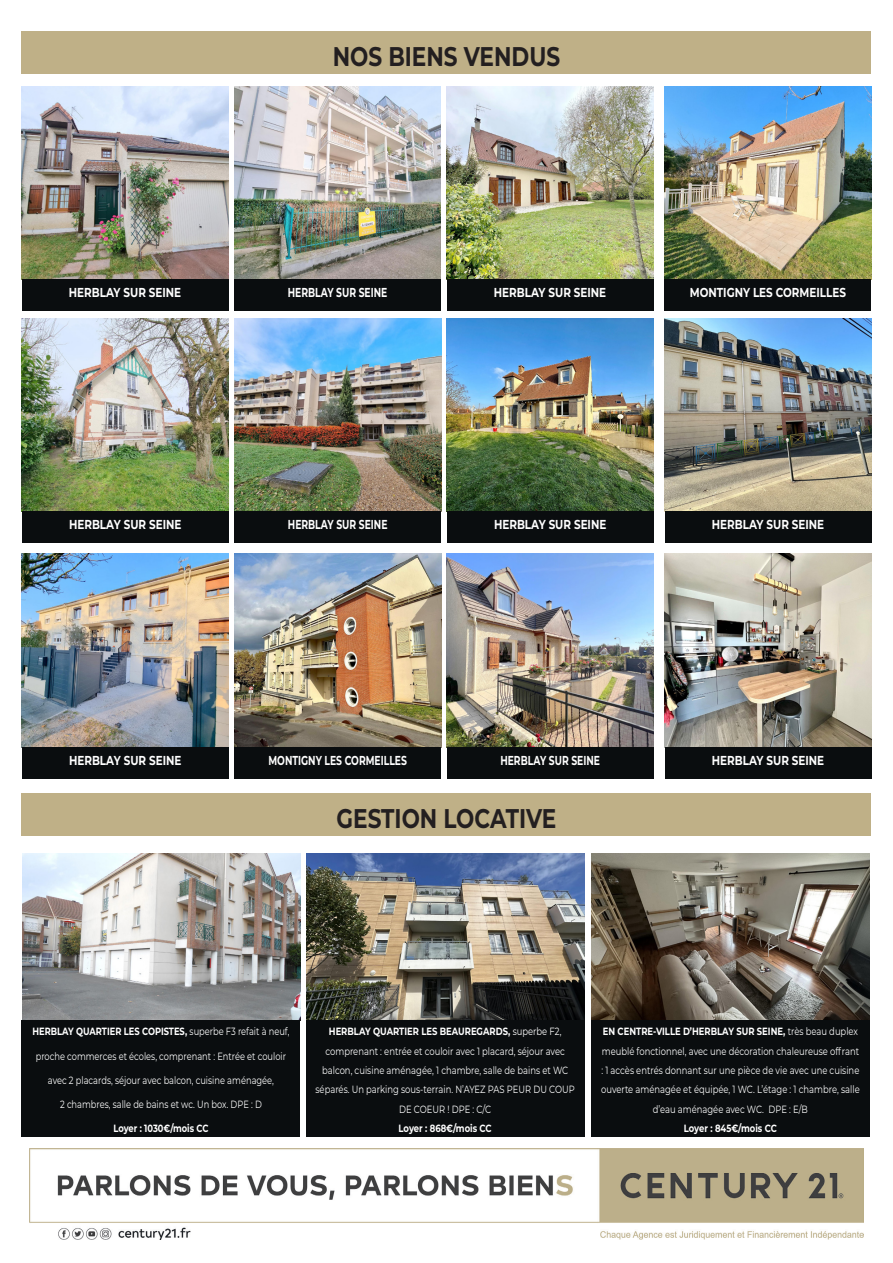
<style>
.page{position:relative;width:893px;height:1263px;background:#fff}
.page>*{position:absolute;margin:0;border:0;box-sizing:border-box;transform-origin:0 0}
.t1{font:700 27px "Montserrat";color:#231f20;scale:.8 1}
.t2{font:700 12.9px "Montserrat";color:#fff;scale:.8 1}
.t3{font:700 12.9px "Montserrat";color:#fff;scale:.71 1}
.t4{font:10.5px/19.2px "Montserrat";color:#fff;text-align:center;scale:.8 1}
.t5{font:10.5px "Montserrat";color:#fff;scale:.79 1}
.t6{font:700 10.5px "Montserrat";color:#fff;scale:.79 1}
.t7{font:700 10.5px "Montserrat";color:#fff;scale:.8 1}
.s1{font-weight:400}
.s2{font-weight:700}
</style>
<div class="page">
<img style="left:30px;top:1148px;width:833px;height:91px">
<img style="left:22px;top:86px;width:206px;height:194px">
<img style="left:22px;top:318px;width:207px;height:193px">
<img style="left:22px;top:554px;width:207px;height:193px">
<img style="left:234px;top:86px;width:207px;height:194px">
<img style="left:234px;top:318px;width:207px;height:193px">
<img style="left:234px;top:554px;width:207px;height:193px">
<img style="left:447px;top:86px;width:206px;height:194px">
<img style="left:447px;top:318px;width:207px;height:193px">
<img style="left:447px;top:554px;width:207px;height:193px">
<img style="left:306px;top:853px;width:278px;height:167px">
<img style="left:591px;top:853px;width:278px;height:167px">
<img style="left:22px;top:853px;width:278px;height:167px">
<img style="left:664px;top:86px;width:207px;height:194px">
<img style="left:665px;top:318px;width:206px;height:193px">
<img style="left:665px;top:554px;width:206px;height:193px">
<div style="left:22px;top:280px;width:206px;height:31px;background:#0a0d0f"></div>
<div style="left:22px;top:511px;width:207px;height:32px;background:#0a0d0f"></div>
<div style="left:22px;top:747px;width:207px;height:31px;background:#0a0d0f"></div>
<div style="left:234px;top:280px;width:207px;height:31px;background:#0a0d0f"></div>
<div style="left:234px;top:511px;width:207px;height:32px;background:#0a0d0f"></div>
<div style="left:234px;top:747px;width:207px;height:31px;background:#0a0d0f"></div>
<div style="left:447px;top:280px;width:206px;height:31px;background:#0a0d0f"></div>
<div style="left:447px;top:511px;width:207px;height:32px;background:#0a0d0f"></div>
<div style="left:447px;top:747px;width:207px;height:31px;background:#0a0d0f"></div>
<div style="left:664px;top:280px;width:207px;height:31px;background:#0a0d0f"></div>
<div style="left:665px;top:511px;width:206px;height:32px;background:#0a0d0f"></div>
<div style="left:665px;top:747px;width:206px;height:31px;background:#0a0d0f"></div>
<div style="left:22px;top:31px;width:849px;height:43px;background:#bfb087"></div>
<div style="left:22px;top:793px;width:849px;height:43px;background:#bfb087"></div>
<div style="left:306px;top:1020px;width:278px;height:117px;background:#0a0d0f"></div>
<div style="left:591px;top:1020px;width:278px;height:117px;background:#0a0d0f"></div>
<div style="left:22px;top:1020px;width:278px;height:117px;background:#0a0d0f"></div>
<p class="t2" style="left:69px;top:284px;width:142px">HERBLAY SUR SEINE</p>
<p class="t2" style="left:69px;top:515px;width:142px">HERBLAY SUR SEINE</p>
<p class="t1" style="left:333px;top:36px;width:286px">NOS BIENS VENDUS</p>
<p class="t3" style="left:288px;top:284px;width:142px">HERBLAY SUR SEINE</p>
<p class="t2" style="left:494px;top:284px;width:142px">HERBLAY SUR SEINE</p>
<p class="t2" style="left:690px;top:284px;width:197px">MONTIGNY LES CORMEILLES</p>
<p class="t3" style="left:288px;top:515px;width:142px">HERBLAY SUR SEINE</p>
<p class="t2" style="left:494px;top:515px;width:142px">HERBLAY SUR SEINE</p>
<p class="t2" style="left:712px;top:515px;width:142px">HERBLAY SUR SEINE</p>
<p class="t2" style="left:69px;top:751px;width:142px">HERBLAY SUR SEINE</p>
<p class="t3" style="left:268px;top:751px;width:197px">MONTIGNY LES CORMEILLES</p>
<p class="t3" style="left:500px;top:751px;width:142px">HERBLAY SUR SEINE</p>
<p class="t1" style="left:337px;top:799px;width:276px">GESTION LOCATIVE</p>
<p class="t2" style="left:712px;top:751px;width:142px">HERBLAY SUR SEINE</p>
<p class="t6" style="left:32px;top:1024px;width:327px">HERBLAY QUARTIER LES COPISTES, <span class="s1">superbe F3 refait à neuf,</span></p>
<p class="t5" style="left:36px;top:1049px;width:319px">proche commerces et écoles, comprenant : Entrée et couloir</p>
<p class="t5" style="left:48px;top:1073px;width:288px">avec 2 placards, séjour avec balcon, cuisine aménagée,</p>
<p class="t5" style="left:60px;top:1097px;width:257px">2 chambres, salle de bains et wc. Un box. DPE : D</p>
<p class="t6" style="left:113px;top:1120px;width:122px">Loyer : 1030€/mois CC</p>
<p class="t4" style="left:315px;top:1022px;width:326px"><span class="s2">HERBLAY QUARTIER LES BEAUREGARDS,</span> superbe F2, comprenant : entrée et couloir avec 1 placard, séjour avec balcon, cuisine aménagée, 1 chambre, salle de bains et WC séparés. Un parking sous-terrain. N’AYEZ PAS PEUR DU COUP DE COEUR ! DPE : C/C</p>
<p class="t7" style="left:399px;top:1120px;width:118px">Loyer : 868€/mois CC</p>
<p class="t4" style="left:601px;top:1022px;width:325px"><span class="s2">EN CENTRE-VILLE D’HERBLAY SUR SEINE,</span> très beau duplex meublé fonctionnel, avec une décoration chaleureuse offrant : 1 accès entrés donnant sur une pièce de vie avec une cuisine ouverte aménagée et équipée, 1 WC. L’étage : 1 chambre, salle d’eau aménagée avec WC. DPE : E/B</p>
<p class="t7" style="left:684px;top:1120px;width:118px">Loyer : 845€/mois CC</p>
</div>
